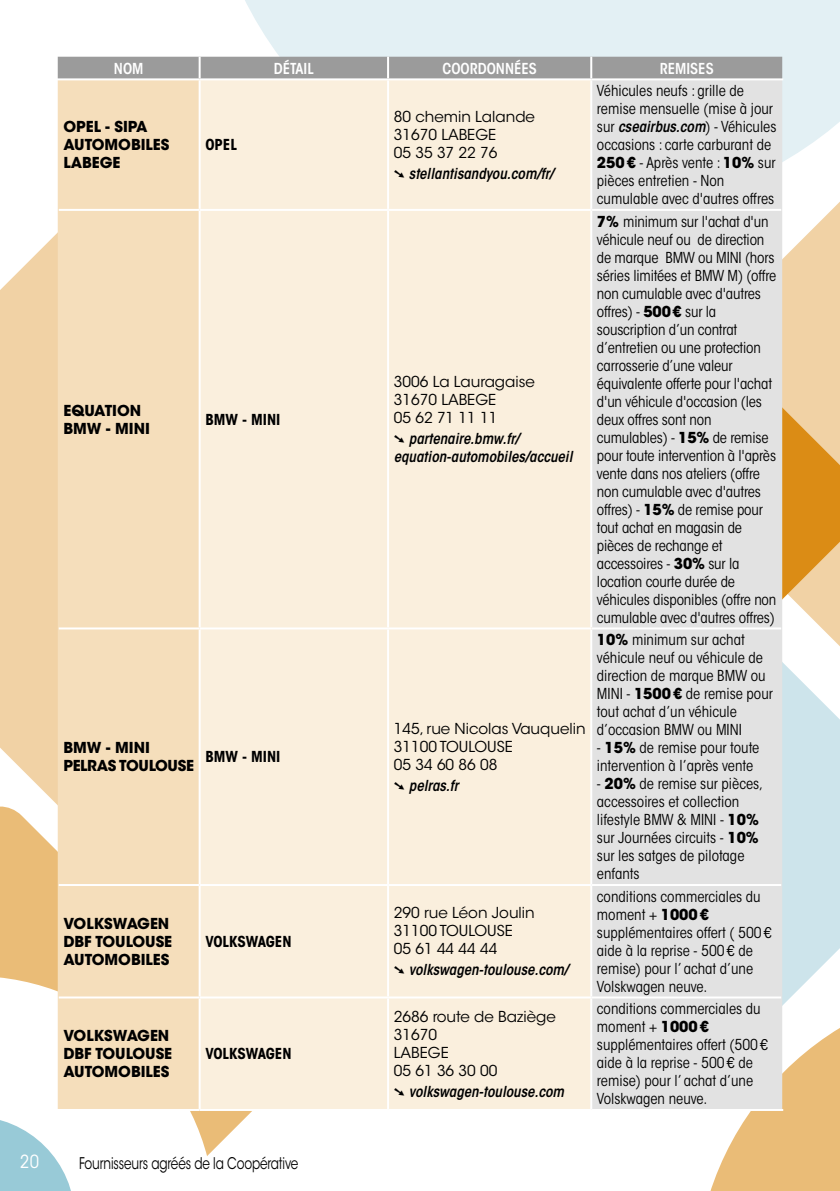
<style>
.page{position:relative;width:840px;height:1191px;background:#fff}
.page>*{position:absolute;margin:0;border:0;box-sizing:border-box;transform-origin:0 0}
.t1{font:condensed 18px "ITC Avant Garde Std";color:#fff}
.t2{font:16px "ITC Avant Garde Std";letter-spacing:-.01em;color:#000;scale:.75 1}
.t3{font:condensed 15px/18px "ITC Avant Garde Std";letter-spacing:-.005em;color:#000}
.t4{font:15px/18px "ITC Avant Garde Std";color:#000}
.t5{font:italic 600 condensed 15px/18px "ITC Avant Garde Std";color:#000}
.t6{font:700 15px/18px "ITC Avant Garde Std";color:#000}
.t7{font:700 condensed 15px "ITC Avant Garde Std";color:#000}
.t8{font:600 condensed 15px "ITC Avant Garde Std";color:#fff}
.t9{font:700 15px/18px "ITC Avant Garde Std";letter-spacing:-.02em;color:#000}
.s1{font-weight:600;font-style:italic}
.s2{font-weight:700;font-stretch:normal}
</style>
<div class="page">
<svg style="left:710px;top:1100px;width:129px;height:91px;background:#ecc489"></svg>
<svg style="left:0;top:946px;width:252px;height:202px;fill:#eabc77"></svg>
<svg style="left:781px;top:213px;width:58px;height:91px;fill:#f1d2a5"></svg>
<svg style="left:781px;top:703px;width:58px;height:397px;fill:#cde4eb"></svg>
<svg style="left:0;top:92px;width:58px;height:854px;fill:#f1d2a5"></svg>
<svg style="left:781px;top:304px;width:58px;height:399px"></svg>
<svg style="left:204px;top:0;width:635px;height:213px;fill:#e3f0f4"></svg>
<svg style="left:0;top:976px;width:215px;height:180px"></svg>
<svg style="left:0;top:1116px;width:75px;height:75px"></svg>
<div style="left:58px;top:57px;width:723px;height:21px;background:#9b9b9b"></div>
<div style="left:58px;top:80px;width:140px;height:1029px;background:#f5debb"></div>
<div style="left:200px;top:80px;width:390px;height:1029px;background:#faefdd"></div>
<div style="left:592px;top:80px;width:189px;height:1029px;background:#e2e2e2"></div>
<hr style="left:198px;top:57px;width:2px;height:21px;background:#fff">
<hr style="left:387px;top:57px;width:2px;height:21px;background:#fff">
<hr style="left:590px;top:57px;width:2px;height:21px;background:#fff">
<hr style="left:199px;top:78px;width:189px;height:2px;background:#fff">
<hr style="left:388px;top:78px;width:203px;height:2px;background:#fff">
<hr style="left:591px;top:78px;width:191px;height:2px;background:#fff">
<hr style="left:387px;top:80px;width:2px;height:129px;background:#fff">
<hr style="left:590px;top:80px;width:2px;height:129px;background:#fff">
<hr style="left:59px;top:209px;width:140px;height:2px;background:#fff">
<hr style="left:199px;top:209px;width:189px;height:2px;background:#fff">
<hr style="left:388px;top:209px;width:203px;height:2px;background:#fff">
<hr style="left:387px;top:211px;width:2px;height:416px;background:#fff">
<hr style="left:591px;top:209px;width:189px;height:2px;background:#fff">
<hr style="left:590px;top:211px;width:2px;height:416px;background:#fff">
<hr style="left:59px;top:627px;width:140px;height:2px;background:#fff">
<hr style="left:199px;top:627px;width:189px;height:2px;background:#fff">
<hr style="left:388px;top:627px;width:203px;height:2px;background:#fff">
<hr style="left:387px;top:629px;width:2px;height:255px;background:#fff">
<hr style="left:591px;top:627px;width:189px;height:2px;background:#fff">
<hr style="left:59px;top:884px;width:140px;height:2px;background:#fff">
<hr style="left:199px;top:884px;width:189px;height:2px;background:#fff">
<hr style="left:198px;top:886px;width:2px;height:110px;background:#fff">
<hr style="left:388px;top:884px;width:203px;height:2px;background:#fff">
<hr style="left:387px;top:886px;width:2px;height:110px;background:#fff">
<hr style="left:591px;top:884px;width:189px;height:2px;background:#fff">
<hr style="left:59px;top:996px;width:140px;height:2px;background:#fff">
<hr style="left:199px;top:996px;width:189px;height:2px;background:#fff">
<hr style="left:198px;top:998px;width:2px;height:111px;background:#fff">
<hr style="left:388px;top:996px;width:203px;height:2px;background:#fff">
<hr style="left:387px;top:998px;width:2px;height:111px;background:#fff">
<hr style="left:591px;top:996px;width:189px;height:2px;background:#fff">
<hr style="left:57px;top:1109px;width:142px;height:2px;background:#fff">
<hr style="left:199px;top:1109px;width:189px;height:2px;background:#fff">
<hr style="left:591px;top:1109px;width:191px;height:2px;background:#fff">
<p class="t8" style="left:114px;top:59px;width:31px">NOM</p>
<p class="t8" style="left:274px;top:59px;width:41px">DÉTAIL</p>
<p class="t8" style="left:442px;top:59px;width:96px">COORDONNÉES</p>
<p class="t8" style="left:659px;top:59px;width:55px">REMISES</p>
<p class="t6" style="left:63px;top:118px;width:107px">OPEL - SIPA<br>AUTOMOBILES<br>LABEGE</p>
<p class="t7" style="left:205px;top:135px;width:33px">OPEL</p>
<p class="t6" style="left:63px;top:401px;width:88px">EQUATION<br>BMW - MINI</p>
<p class="t7" style="left:205px;top:410px;width:77px">BMW - MINI</p>
<p class="t9" style="left:63px;top:738px;width:132px">BMW - MINI<br>PELRAS TOULOUSE</p>
<p class="t7" style="left:205px;top:747px;width:77px">BMW - MINI</p>
<p class="t6" style="left:63px;top:914px;width:110px">VOLKSWAGEN<br>DBF TOULOUSE<br>AUTOMOBILES</p>
<p class="t6" style="left:63px;top:1026px;width:110px">VOLKSWAGEN<br>DBF TOULOUSE<br>AUTOMOBILES</p>
<p class="t7" style="left:205px;top:931px;width:88px">VOLKSWAGEN</p>
<p class="t7" style="left:205px;top:1044px;width:88px">VOLKSWAGEN</p>
<p class="t1" style="left:20px;top:1150px;width:20px">20</p>
<p class="t2" style="left:79px;top:1153px;width:294px">Fournisseurs agréés de la Coopérative</p>
<p class="t4" style="left:393px;top:108px;width:143px">80 chemin Lalande<br>31670 LABEGE<br>05 35 37 22 76</p>
<p class="t5" style="left:393px;top:164px;width:161px">➘ stellantisandyou.com/fr/</p>
<p class="t4" style="left:393px;top:373px;width:142px">3006 La Lauragaise<br>31670 LABEGE<br>05 62 71 11 11</p>
<p class="t5" style="left:393px;top:430px;width:180px">➘ partenaire.bmw.fr/ equation-automobiles/accueil</p>
<p class="t4" style="left:393px;top:719px;width:193px">145, rue Nicolas Vauquelin<br>31100 TOULOUSE<br>05 34 60 86 08</p>
<p class="t5" style="left:393px;top:776px;width:66px">➘ pelras.fr</p>
<p class="t4" style="left:393px;top:904px;width:142px">290 rue Léon Joulin<br>31100 TOULOUSE<br>05 61 44 44 44</p>
<p class="t5" style="left:393px;top:961px;width:176px">➘ volkswagen-toulouse.com/</p>
<p class="t4" style="left:393px;top:1007px;width:163px">2686 route de Baziège<br>31670<br>LABEGE<br>05 61 36 30 00</p>
<p class="t5" style="left:393px;top:1082px;width:172px">➘ volkswagen-toulouse.com</p>
<p class="t3" style="left:596px;top:82px;width:181px">Véhicules neufs : grille de remise mensuelle (mise à jour sur <span class="s1">cseairbus.com</span>) - Véhicules occasions : carte carburant de<br><span class="s2">250€</span> - Après vente : <span class="s2">10%</span> sur pièces entretien - Non cumulable avec d'autres offres</p>
<p class="t3" style="left:596px;top:212px;width:181px"><span class="s2">7%</span> minimum sur l'achat d'un véhicule neuf ou de direction de marque BMW ou MINI (hors séries limitées et BMW M) (offre non cumulable avec d'autres offres) - <span class="s2">500€</span> sur la souscription d’un contrat d’entretien ou une protection carrosserie d’une valeur équivalente offerte pour l'achat d'un véhicule d'occasion (les deux offres sont non cumulables) - <span class="s2">15%</span> de remise pour toute intervention à l'après vente dans nos ateliers (offre non cumulable avec d'autres offres) - <span class="s2">15%</span> de remise pour tout achat en magasin de pièces de rechange et accessoires - <span class="s2">30%</span> sur la location courte durée de véhicules disponibles (offre non cumulable avec d'autres offres)</p>
<p class="t3" style="left:596px;top:631px;width:177px"><span class="s2">10%</span> minimum sur achat véhicule neuf ou véhicule de direction de marque BMW ou<br>MINI - <span class="s2">1500€</span> de remise pour tout achat d’un véhicule d’occasion BMW ou MINI</p>
<p class="t3" style="left:596px;top:739px;width:164px">- <span class="s2">15%</span> de remise pour toute intervention à l’après vente</p>
<p class="t3" style="left:596px;top:775px;width:167px">- <span class="s2">20%</span> de remise sur pièces, accessoires et collection lifestyle BMW &amp; MINI - <span class="s2">10% </span>sur Journées circuits - <span class="s2">10% </span>sur les satges de pilotage enfants</p>
<p class="t3" style="left:596px;top:887px;width:176px">conditions commerciales du moment + <span class="s2">1000€ </span>supplémentaires offert ( 500€ aide à la reprise - 500€ de remise) pour l’ achat d’une<br>Volskwagen neuve.</p>
<p class="t3" style="left:596px;top:1000px;width:173px">conditions commerciales du moment + <span class="s2">1000€ </span>supplémentaires offert (500€ aide à la reprise - 500€ de remise) pour l’ achat d’une<br>Volskwagen neuve.</p>
</div>
